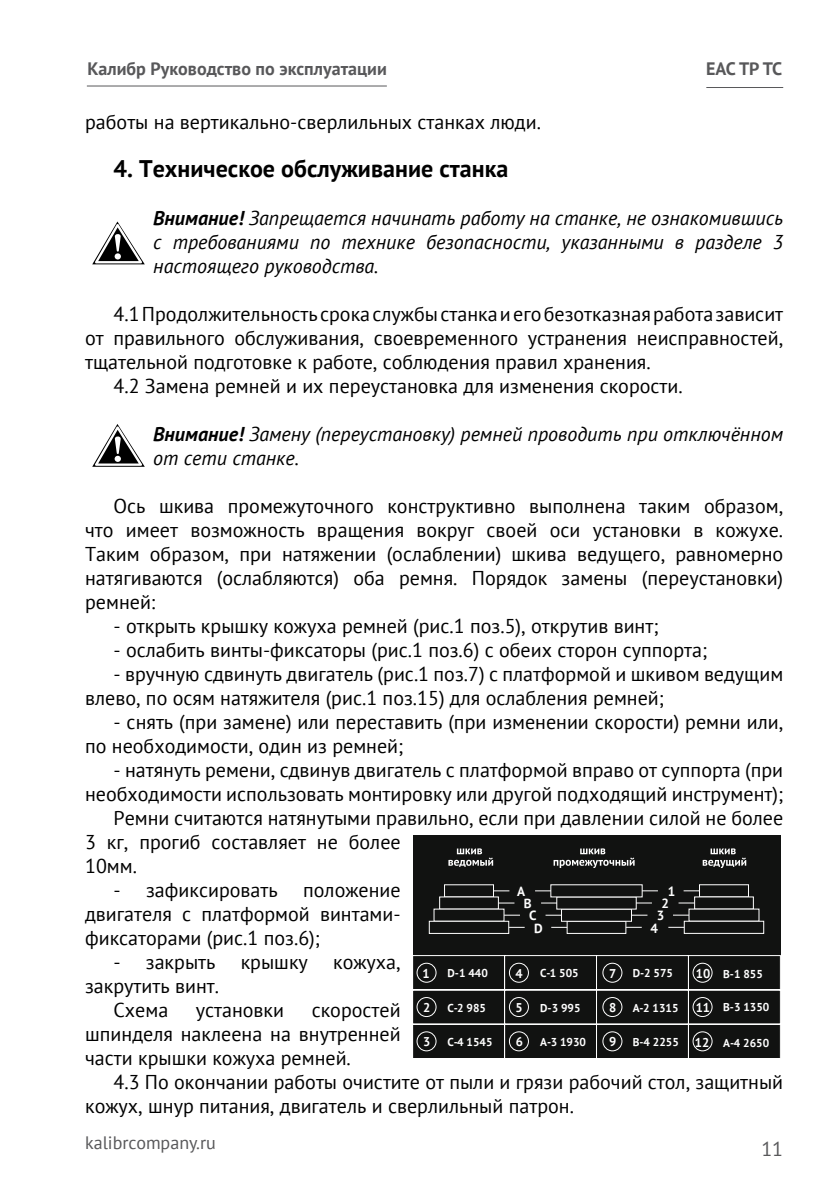
<style>
.page{position:relative;width:840px;height:1191px;background:#fff}
.page>*{position:absolute;margin:0;border:0;box-sizing:border-box;transform-origin:0 0}
.t1{font:700 24px "PT Sans";color:#000}
.t2{font:20px/24px "PT Sans";color:#000}
.t3{font:italic 20px/24px "PT Sans";color:#000;text-align:justify}
.t4{font:20px "PT Sans";color:#58585a}
.t5{font:700 18px "PT Sans";color:#58585a}
.t6{font:18px "PT Sans";color:#58585a}
.t7{font:700 13.2px "PT Sans";color:#fff}
.t8{font:700 12.8px "PT Sans";color:#fff}
.t9{font:700 11.4px "PT Sans";color:#fff}
.s1{font-weight:700}
</style>
<div class="page">
<hr style="left:87px;top:85px;width:299px;height:1px;background:#58585a">
<hr style="left:706px;top:87px;width:76px;height:1px;background:#58585a">
<svg style="left:92px;top:424px;width:53px;height:43px"></svg>
<svg style="left:92px;top:221px;width:53px;height:43px"></svg>
<div style="left:412px;top:835px;width:368px;height:223px;background:#111211"></div>
<svg style="left:412px;top:955px;width:368px;height:103px"></svg>
<div style="left:439px;top:896px;width:59px;height:13px;background:#111211;border:1px solid #fff"></div>
<div style="left:433px;top:908px;width:71px;height:13px;background:#111211"></div>
<div style="left:428px;top:921px;width:80px;height:12px;background:#111211;border:1px solid #fff"></div>
<svg style="left:493px;top:890px;width:16px;height:1px"></svg>
<svg style="left:498px;top:902px;width:16px;height:1px"></svg>
<svg style="left:504px;top:914px;width:15px;height:1px"></svg>
<svg style="left:508px;top:927px;width:16px;height:1px"></svg>
<div style="left:566px;top:921px;width:60px;height:12px;background:#111211;border:1px solid #fff"></div>
<div style="left:561px;top:908px;width:70px;height:13px;background:#111211;border:1px solid #fff"></div>
<div style="left:556px;top:896px;width:80px;height:13px;background:#111211"></div>
<svg style="left:535px;top:890px;width:15px;height:1px"></svg>
<svg style="left:541px;top:902px;width:15px;height:1px"></svg>
<svg style="left:545px;top:915px;width:16px;height:1px"></svg>
<svg style="left:551px;top:927px;width:16px;height:1px"></svg>
<div style="left:694px;top:896px;width:59px;height:13px;background:#111211;border:1px solid #fff"></div>
<div style="left:688px;top:908px;width:70px;height:13px;background:#111211"></div>
<div style="left:683px;top:921px;width:80px;height:12px;background:#111211;border:1px solid #fff"></div>
<svg style="left:683px;top:890px;width:16px;height:1px"></svg>
<svg style="left:678px;top:902px;width:16px;height:1px"></svg>
<svg style="left:673px;top:914px;width:15px;height:1px"></svg>
<svg style="left:668px;top:927px;width:15px;height:1px"></svg>
<svg style="left:641px;top:890px;width:16px;height:1px"></svg>
<svg style="left:635px;top:902px;width:16px;height:1px"></svg>
<svg style="left:631px;top:914px;width:16px;height:1px"></svg>
<svg style="left:625px;top:927px;width:16px;height:1px"></svg>
<svg style="left:702px;top:848px;width:43px;height:20px"></svg>
<svg style="left:553px;top:848px;width:81px;height:20px"></svg>
<svg style="left:448px;top:848px;width:45px;height:19px"></svg>
<div style="left:416px;top:963px;width:20px;height:19px;border:1px solid #fff;border-radius:50%"></div>
<div style="left:416px;top:997px;width:20px;height:19px;border:1px solid #fff;border-radius:50%"></div>
<div style="left:416px;top:1031px;width:20px;height:20px;border:1px solid #fff;border-radius:50%"></div>
<div style="left:509px;top:963px;width:19px;height:19px;border:1px solid #fff;border-radius:50%"></div>
<div style="left:509px;top:997px;width:19px;height:19px;border:1px solid #fff;border-radius:50%"></div>
<div style="left:509px;top:1031px;width:19px;height:20px;border:1px solid #fff;border-radius:50%"></div>
<div style="left:602px;top:963px;width:19px;height:19px;border:1px solid #fff;border-radius:50%"></div>
<div style="left:602px;top:997px;width:19px;height:19px;border:1px solid #fff;border-radius:50%"></div>
<div style="left:602px;top:1031px;width:19px;height:20px;border:1px solid #fff;border-radius:50%"></div>
<div style="left:692px;top:963px;width:19px;height:19px;border:1px solid #fff;border-radius:50%"></div>
<div style="left:692px;top:997px;width:19px;height:19px;border:1px solid #fff;border-radius:50%"></div>
<div style="left:692px;top:1031px;width:19px;height:20px;border:1px solid #fff;border-radius:50%"></div>
<p class="t5" style="left:87px;top:57px;width:301px">Калибр Руководство по эксплуатации</p>
<p class="t5" style="left:705px;top:57px;width:78px">EAC ТР ТС</p>
<p class="t2" style="left:85px;top:109px;width:457px">работы на вертикально-сверлильных станках люди.</p>
<p class="t1" style="left:113px;top:152px;width:396px">4. Техническое обслуживание станка</p>
<p class="t3" style="left:153px;top:205px;width:631px"><span class="s1">Внимание!</span> Запрещается начинать работу на станке, не ознакомившись с требованиями по технике безопасности, указанными в разделе 3 настоящего руководства.</p>
<p class="t2" style="left:113px;top:301px;width:670px">4.1 Продолжительность срока службы станка и его безотказная работа зависит</p>
<p class="t2" style="left:85px;top:325px;width:699px">от правильного обслуживания, своевременного устранения неисправностей,</p>
<p class="t2" style="left:85px;top:349px;width:566px">тщательной подготовке к работе, соблюдения правил хранения.</p>
<p class="t2" style="left:113px;top:373px;width:570px">4.2 Замена ремней и их переустановка для изменения скорости.</p>
<p class="t3" style="left:153px;top:421px;width:631px"><span class="s1">Внимание!</span> Замену (переустановку) ремней проводить при отключённом от сети станке.</p>
<p class="t2" style="left:85px;top:493px;width:699px;text-align:justify;text-indent:28px">Ось шкива промежуточного конструктивно выполнена таким образом, что имеет возможность вращения вокруг своей оси установки в кожухе.<br>Таким образом, при натяжении (ослаблении) шкива ведущего, равномерно натягиваются (ослабляются) оба ремня. Порядок замены (переустановки) ремней:</p>
<p class="t2" style="left:113px;top:613px;width:546px">- открыть крышку кожуха ремней (рис.1 поз.5), открутив винт;</p>
<p class="t2" style="left:113px;top:637px;width:595px">- ослабить винты-фиксаторы (рис.1 поз.6) с обеих сторон суппорта;</p>
<p class="t2" style="left:85px;top:661px;width:699px;text-indent:28px">- вручную сдвинуть двигатель (рис.1 поз.7) с платформой и шкивом ведущим влево, по осям натяжителя (рис.1 поз.15) для ослабления ремней;</p>
<p class="t2" style="left:85px;top:709px;width:699px;text-indent:28px">- снять (при замене) или переставить (при изменении скорости) ремни или, по необходимости, один из ремней;</p>
<p class="t2" style="left:113px;top:757px;width:670px">- натянуть ремени, сдвинув двигатель с платформой вправо от суппорта (при</p>
<p class="t2" style="left:85px;top:781px;width:699px">необходимости использовать монтировку или другой подходящий инструмент);</p>
<p class="t2" style="left:113px;top:805px;width:670px">Ремни считаются натянутыми правильно, если при давлении силой не более</p>
<p class="t2" style="left:85px;top:829px;width:317px">3 кг, прогиб составляет не более</p>
<p class="t2" style="left:85px;top:853px;width:53px">10мм.</p>
<p class="t2" style="left:113px;top:877px;width:166px">- зафиксировать</p>
<p class="t2" style="left:85px;top:877px;width:317px;text-align:justify;text-indent:218px">положение двигателя с платформой винтами&shy;фиксаторами (рис.1 поз.6);</p>
<p class="t2" style="left:113px;top:949px;width:103px">- закрыть</p>
<p class="t2" style="left:240px;top:949px;width:69px">крышку</p>
<p class="t2" style="left:333px;top:949px;width:69px">кожуха,</p>
<p class="t2" style="left:113px;top:973px;width:107px;text-indent:-28px">закрутить винт.<br>Схема</p>
<p class="t7" style="left:667px;top:882px;width:9px">1</p>
<p class="t7" style="left:517px;top:882px;width:10px">A</p>
<p class="t7" style="left:523px;top:895px;width:9px">B</p>
<p class="t7" style="left:529px;top:907px;width:9px">C</p>
<p class="t7" style="left:534px;top:919px;width:10px">D</p>
<p class="t7" style="left:661px;top:894px;width:9px">2</p>
<p class="t7" style="left:656px;top:907px;width:9px">3</p>
<p class="t7" style="left:650px;top:919px;width:9px">4</p>
<p class="t8" style="left:695px;top:964px;width:16px">10</p>
<p class="t8" style="left:695px;top:999px;width:16px">11</p>
<p class="t8" style="left:694px;top:1033px;width:16px">12</p>
<p class="t8" style="left:422px;top:965px;width:9px">1</p>
<p class="t8" style="left:423px;top:999px;width:9px">2</p>
<p class="t8" style="left:423px;top:1033px;width:9px">3</p>
<p class="t8" style="left:609px;top:964px;width:9px">7</p>
<p class="t8" style="left:609px;top:999px;width:9px">8</p>
<p class="t8" style="left:608px;top:1033px;width:9px">9</p>
<p class="t8" style="left:515px;top:965px;width:9px">4</p>
<p class="t8" style="left:515px;top:999px;width:9px">5</p>
<p class="t8" style="left:515px;top:1033px;width:9px">6</p>
<p class="t9" style="left:447px;top:965px;width:42px">D-1 440</p>
<p class="t9" style="left:632px;top:965px;width:42px">D-2 575</p>
<p class="t9" style="left:632px;top:1000px;width:47px">A-2 1315</p>
<p class="t9" style="left:632px;top:1034px;width:48px">B-4 2255</p>
<p class="t9" style="left:540px;top:965px;width:40px">C-1 505</p>
<p class="t9" style="left:540px;top:1000px;width:42px">D-3 995</p>
<p class="t9" style="left:540px;top:1034px;width:47px">A-3 1930</p>
<p class="t9" style="left:722px;top:967px;width:41px">B-1 855</p>
<p class="t9" style="left:722px;top:999px;width:48px">B-3 1350</p>
<p class="t9" style="left:722px;top:1035px;width:47px">A-4 2650</p>
<p class="t2" style="left:85px;top:997px;width:317px;text-align:justify;text-indent:226px">скоростей шпинделя наклеена на внутренней части крышки кожуха ремней.</p>
<p class="t2" style="left:85px;top:1069px;width:699px;text-indent:28px">4.3 По окончании работы очистите от пыли и грязи рабочий стол, защитный кожух, шнур питания, двигатель и сверлильный патрон.</p>
<p class="t9" style="left:447px;top:1000px;width:40px">C-2 985</p>
<p class="t2" style="left:196px;top:997px;width:90px">установки</p>
<p class="t9" style="left:447px;top:1034px;width:47px">C-4 1545</p>
<p class="t6" style="left:85px;top:1131px;width:132px">kalibrcompany.ru</p>
<p class="t4" style="left:761px;top:1136px;width:23px">11</p>
</div>
